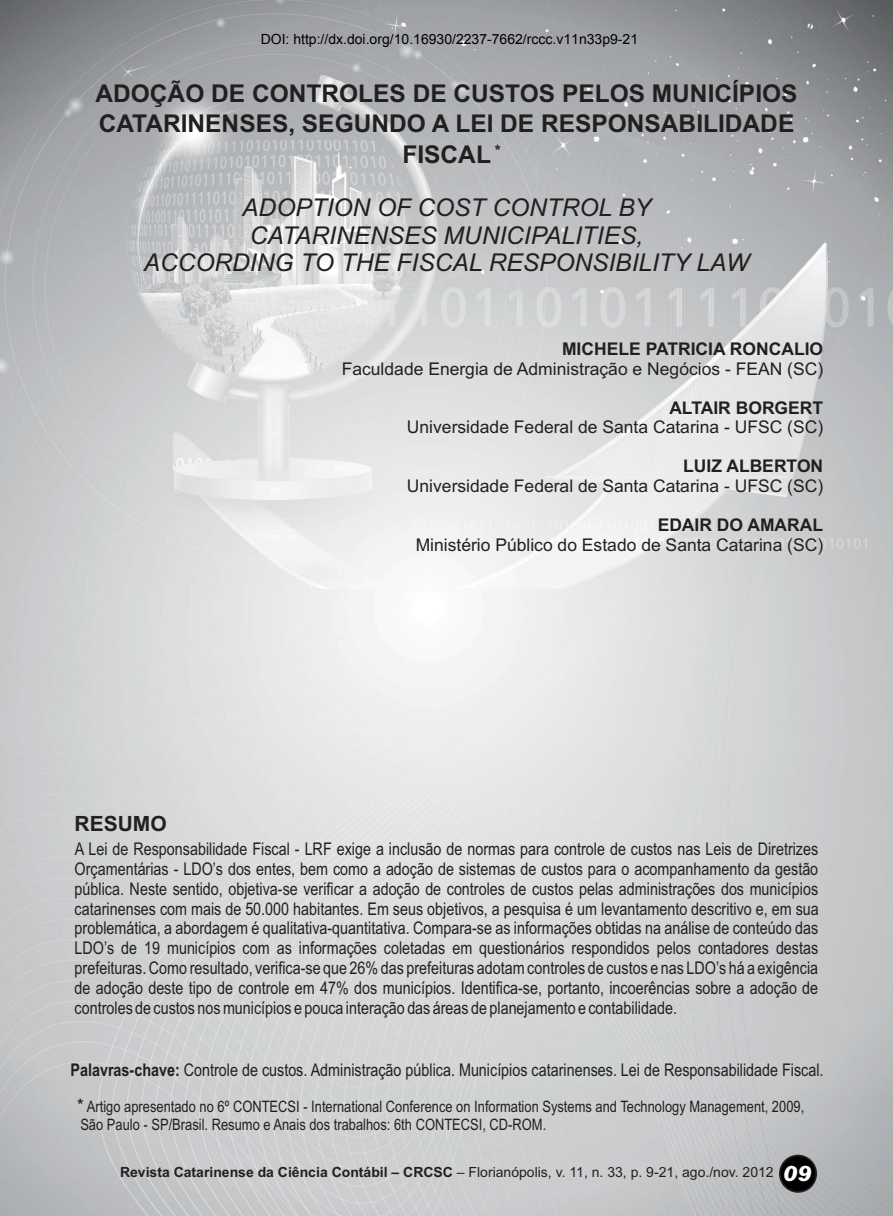
<style>
.page{position:relative;width:893px;height:1216px;background:#fff}
.page>*{position:absolute;margin:0;border:0;box-sizing:border-box;transform-origin:0 0}
.t1{font:700 24.5px/30.1px "Arial";color:#231f20;text-align:center}
.t2{font:italic 24.5px/27.3px "Arial";color:#231f20;text-align:center}
.t3{font:700 21px "Arial";color:#231f20}
.t4{font:italic 900 21px "Arial";color:#fff}
.t5{font:17.5px/19.8px "Arial Narrow";color:#231f20;text-align:justify}
.t6{font:17.5px "Arial";color:#231f20}
.t7{font:700 17.5px "Arial";color:#231f20}
.t8{font:15.75px/17.8px "Arial Narrow";color:#231f20}
.t9{font:700 15.58px "Arial";color:#231f20}
.t10{font:14px "Arial";color:#231f20}
.t11{font:14px "Arial";color:#000}
.s1{font-style:inherit}
.s2{font-weight:700}
</style>
<div class="page">
<img style="left:0;top:0;width:893px;height:1215px">
<div style="left:780px;top:1155px;width:36px;height:36px;background:#000;border-radius:50%"></div>
<div style="left:779px;top:1154px;width:38px;height:38px;border:2px solid #231f20;border-radius:50%"></div>
<p class="t11" style="left:261px;top:30px;width:379px">DOI: http://dx.doi.org/10.16930/2237-7662/rccc.v1<span class="s1">1</span>n3<span class="s1">3</span>p<span class="s1">9-21</span></p>
<h1 class="t1" style="left:96px;top:81px;width:703px">ADOÇÃO DE CONTROLES DE CUSTOS PELOS MUNICÍPIOS<br>CATARINENSES, SEGUNDO A LEI DE RESPONSABILIDADE<br>FISCAL</h1>
<h1 class="t2" style="left:144px;top:196px;width:607px">ADOPTION OF COST CONTROL BY<br>CATARINENSES MUNICIPALITIES,<br>ACCORDING TO THE FISCAL RESPONSIBILITY LAW</h1>
<p class="t9" style="left:495px;top:145px;width:8px">*</p>
<p class="t3" style="left:75px;top:815px;width:94px">RESUMO</p>
<p class="t7" style="left:562px;top:342px;width:263px">MICHELE PATRICIA RONCALIO</p>
<p class="t6" style="left:342px;top:362px;width:483px">Faculdade Energia de Administração e Negócios - FEAN (SC)</p>
<p class="t7" style="left:669px;top:401px;width:155px">ALTAIR BORGERT</p>
<p class="t6" style="left:407px;top:420px;width:418px">Universidade Federal de Santa Catarina - UFSC (SC)</p>
<p class="t7" style="left:683px;top:459px;width:141px">LUIZ ALBERTON</p>
<p class="t6" style="left:407px;top:479px;width:418px">Universidade Federal de Santa Catarina - UFSC (SC)</p>
<p class="t7" style="left:658px;top:518px;width:167px">EDAIR DO AMARAL</p>
<p class="t6" style="left:416px;top:538px;width:409px">Ministério Público do Estado de Santa Catarina (SC)</p>
<p class="t5" style="left:75px;top:840px;width:746px">A Lei de Responsabilidade Fiscal - LRF exige a inclusão de normas para controle de custos nas Leis de Diretrizes Orçamentárias - LDO’s dos entes, bem como a adoção de sistemas de custos para o acompanhamento da gestão pública. Neste sentido, objetiva-se verificar a adoção de controles de custos pelas administrações dos municípios catarinenses com mais de 50.000 habitantes. Em seus objetivos, a pesquisa é um levantamento descritivo e, em sua problemática, a abordagem é qualitativa-quantitativa. Compara-se as informações obtidas na análise de conteúdo das LDO’s de 19 municípios com as informações coletadas em questionários respondidos pelos contadores destas prefeituras. Como resultado, verifica-se que 26% das prefeituras adotam controles de custos e nas LDO’s há a exigência de adoção deste tipo de controle em 47% dos municípios. Identifica-se, portanto, incoerências sobre a adoção de controles de custos nos municípios e pouca interação das áreas de planejamento e contabilidade.</p>
<p class="t5" style="left:71px;top:1061px;width:754px"><span class="s2">Palavras-chave:</span> Controle de custos. Administração pública. Municípios catarinenses. Lei de Responsabilidade Fiscal.</p>
<p class="t9" style="left:78px;top:1098px;width:8px">*</p>
<p class="t8" style="left:80px;top:1098px;width:725px;text-indent:6px">Artigo apresentado no 6º CONTECSI - International Conference on Information Systems and Technology Management, 2009,<br>São Paulo - SP/Brasil. Resumo e Anais dos trabalhos: 6th CONTECSI, CD-ROM.</p>
<p class="t10" style="left:120px;top:1167px;width:655px"><span class="s2">Revista Catarinense da Ciência Contábil – CRCSC</span> – Florianópolis, v. 11, n. 33, p. 9-21, ago./nov. 2012</p>
<p class="t4" style="left:783px;top:1165px;width:30px">09</p>
</div>
